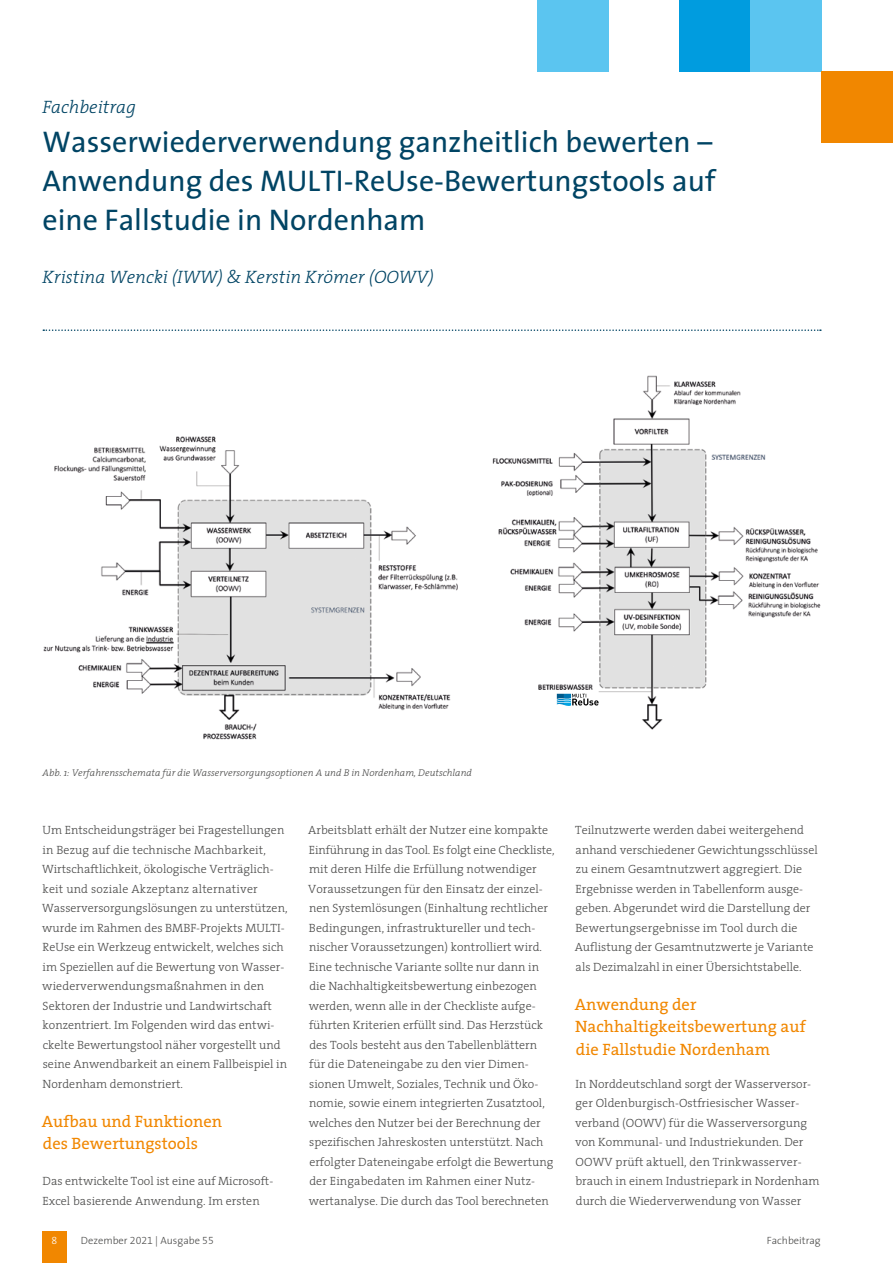
<style>
.page{position:relative;width:893px;height:1263px;background:#fff}
.page>*{position:absolute;margin:0;border:0;box-sizing:border-box;transform-origin:0 0}
.Headline_FB{font:30px/39px "The Sans 5";color:#004464}
.Autoren_FB{font:italic 300 18px "The Serif 3";color:#004464}
.Subhead_FB{font:italic 300 18px "The Serif 3";color:#004464}
.Fliesstext{font:16.5px/22.5px "The Serif 5";color:#f18700}
.Fliesstext-2{font:300 12px/19.5px "The Serif 3";color:#494948}
.Fliesstext-3{font:300 10.5px "The Sans 3";color:#494948}
.t1{font:10.5px "The Sans 3 Light Expert";color:#fff}
.Bildunterschrift{font:italic 300 9.75px "The Serif 3";color:#494948}
.s1{font-family:"The Sans 3 Light Expert";font-weight:400}
</style>
<div class="page">
<div style="left:43px;top:1231px;width:24px;height:32px;background:#f18700"></div>
<svg style="left:43px;top:329px;width:778px;height:2px"></svg>
<div style="left:679px;top:0;width:72px;height:71px;background:#009cdf"></div>
<div style="left:751px;top:0;width:71px;height:71px;background:#5bc5f0"></div>
<div style="left:537px;top:0;width:71px;height:71px;background:#5bc5f0"></div>
<div style="left:822px;top:71px;width:71px;height:71px;background:#f18700"></div>
<img style="left:43px;top:375px;width:778px;height:365px">
<svg style="left:556px;top:693px;width:43px;height:14px"></svg>
<svg style="left:557px;top:694px;width:42px;height:12px"></svg>
<p class="Subhead_FB" style="left:43px;top:92px;width:95px">Fachbeitrag</p>
<p class="Headline_FB" style="left:43px;top:121px;width:671px">Wasserwiederverwendung ganzheitlich bewerten –</p>
<p class="Headline_FB" style="left:43px;top:160px;width:675px">Anwendung des MULTI-ReUse-Bewertungstools auf eine Fallstudie in Nordenham</p>
<p class="Autoren_FB" style="left:43px;top:262px;width:393px">Kristina Wencki (IWW) &amp; Kerstin Krömer (OOWV)</p>
<p class="Bildunterschrift" style="left:43px;top:764px;width:431px">Abb. 1: Verfahrensschemata für die Wasserversorgungsoptionen A und B in Nordenham, Deutschland</p>
<p class="Fliesstext-2" style="left:42px;top:820px;width:247px">Um Entscheidungsträger bei Fragestellungen in Bezug auf die technische Machbarkeit, Wirtschaftlichkeit, ökologische Verträglich&shy;keit und soziale Akzeptanz alternativer Wasserversorgungslösungen zu unterstützen, wurde im Rahmen des BMBF-Projekts MULTI-ReUse ein Werkzeug entwickelt, welches sich im Speziellen auf die Bewertung von Wasser&shy;wiederverwendungsmaßnahmen in den Sektoren der Industrie und Landwirtschaft konzentriert. Im Folgenden wird das entwi&shy;ckelte Bewertungstool näher vorgestellt und seine Anwendbarkeit an einem Fallbeispiel in Nordenham demonstriert.</p>
<p class="Fliesstext" style="left:42px;top:1109px;width:182px">Aufbau und Funktionen</p>
<p class="Fliesstext" style="left:43px;top:1132px;width:157px">des Bewertungstools</p>
<p class="Fliesstext-2" style="left:42px;top:1171px;width:232px">Das entwickelte Tool ist eine auf Microsoft-<br>Excel basierende Anwendung. Im ersten</p>
<p class="Fliesstext-2" style="left:308px;top:820px;width:248px">Arbeitsblatt erhält der Nutzer eine kompakte Einführung in das Tool. Es folgt eine Checkliste, mit deren Hilfe die Erfüllung notwendiger Voraussetzungen für den Einsatz der einzel&shy;nen Systemlösungen (Einhaltung rechtlicher Bedingungen, infrastruktureller und tech&shy;nischer Voraussetzungen) kontrolliert wird.<br>Eine technische Variante sollte nur dann in die Nachhaltigkeitsbewertung einbezogen werden, wenn alle in der Checkliste aufge&shy;führten Kriterien erfüllt sind. Das Herzstück des Tools besteht aus den Tabellenblättern für die Dateneingabe zu den vier Dimen&shy;sionen Umwelt, Soziales, Technik und Öko&shy;nomie, sowie einem integrierten Zusatztool, welches den Nutzer bei der Berechnung der spezifischen Jahreskosten unterstützt. Nach erfolgter Dateneingabe erfolgt die Bewertung der Eingabedaten im Rahmen einer Nutz&shy;wertanalyse. Die durch das Tool berechneten</p>
<p class="Fliesstext-2" style="left:575px;top:820px;width:245px">Teilnutzwerte werden dabei weitergehend anhand verschiedener Gewichtungsschlüssel zu einem Gesamtnutzwert aggregiert. Die Ergebnisse werden in Tabellenform ausge&shy;geben. Abgerundet wird die Darstellung der Bewertungsergebnisse im Tool durch die Auflistung der Gesamtnutzwerte je Variante als Dezimalzahl in einer Übersichtstabelle.</p>
<p class="Fliesstext" style="left:575px;top:992px;width:123px">Anwendung der</p>
<p class="Fliesstext" style="left:575px;top:1015px;width:232px">Nachhaltigkeitsbewertung auf die Fallstudie Nordenham</p>
<p class="Fliesstext-2" style="left:575px;top:1073px;width:246px">In Norddeutschland sorgt der Wasserversor&shy;ger Oldenburgisch-Ostfriesischer Wasser&shy;verband (OOWV) für die Wasserversorgung von Kommunal- und Industriekunden. Der OOWV prüft aktuell, den Trinkwasserver&shy;brauch in einem Industriepark in Nordenham durch die Wiederverwendung von Wasser</p>
<p class="t1" style="left:52px;top:1231px;width:7px">8</p>
<p class="Fliesstext-3" style="left:81px;top:1231px;width:134px">Dezember <span class="s1">2021</span> | Ausgabe <span class="s1">55</span></p>
<p class="Fliesstext-3" style="left:767px;top:1231px;width:55px">Fachbeitrag</p>
</div>
